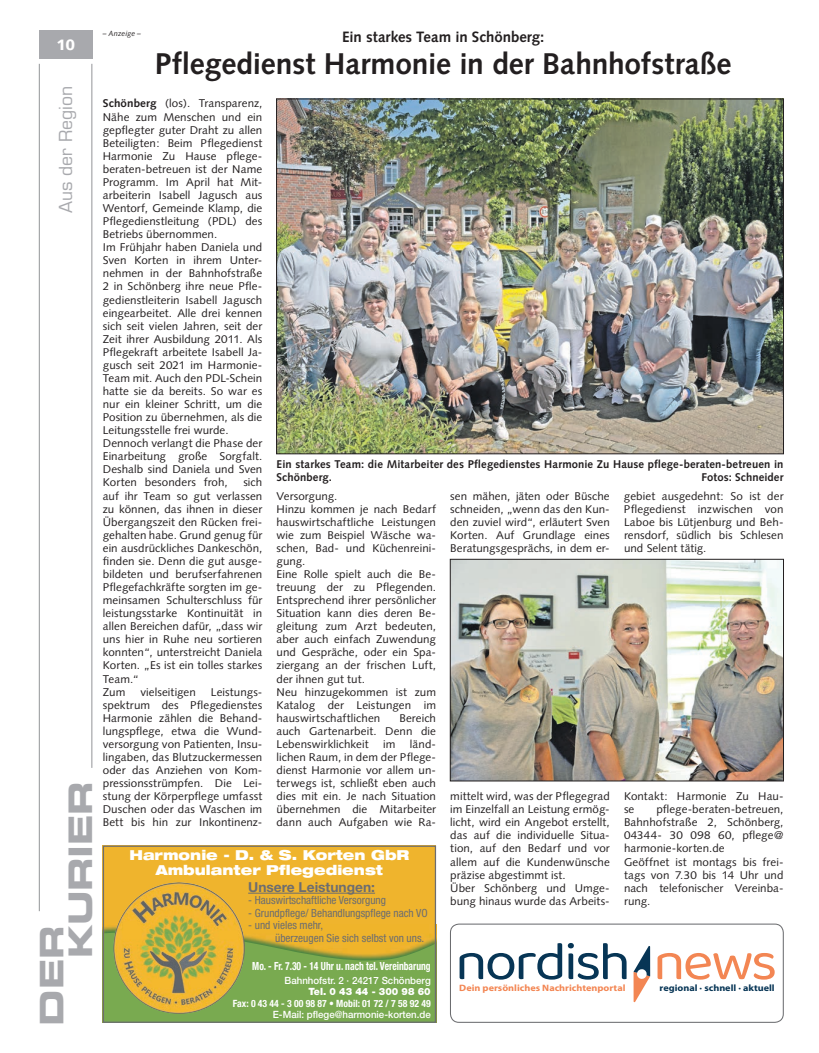
<style>
.page{position:relative;width:819px;height:1053px;background:#fff}
.page>*{position:absolute;margin:0;border:0;box-sizing:border-box;transform-origin:0 0}
.t1{font:32.5px/28.9px "Eurostile LT Std Bold Ex 2";letter-spacing:-.01em;color:#a8a9ad}
.t2{font:700 30px "Syntax LT Std";color:#231f20}
.t3{font:17.5px "Eurostile LT Std";letter-spacing:-.005em;color:#a8a9ad}
.t4{font:700 15px "Syntax LT Std";color:#231f20}
.t5{font:900 15px "Syntax LT Std";color:#fff}
.t6{font:900 expanded 13.75px/15px "Helvetica Neue";color:#fff;text-align:center}
.t7{font:700 13.75px "Helvetica Neue";color:#6c6d70}
.t8{font:11.25px/13.1px "Syntax";letter-spacing:.005em;color:#231f20}
.t9{font:condensed 11.25px/12.5px "Helvetica Neue";color:#6c6d70}
.t10{font:700 11.25px/12.5px "Syntax LT Std";letter-spacing:.01em;color:#231f20}
.t11{font:700 condensed 11.25px "Helvetica Neue";color:#fff;scale:.85 1}
.t12{font:500 10px/11.2px "Helvetica Neue";color:#fff;text-align:right}
.t13{font:700 9.25px "Myriad Pro";color:#f38653;scale:1.1 1}
.t14{font:700 9.25px "Myriad Pro";color:#073555;scale:1.1 1}
.t15{font:italic 7.5px "Syntax LT Std";letter-spacing:.01em;color:#231f20}
.s1{font-weight:700}
.s2{font-weight:900}
.s3{font-weight:700;font-stretch:condensed}
</style>
<div class="page">
<hr style="left:39px;top:64px;width:1px;height:847px;background:#939598">
<hr style="left:92px;top:64px;width:1px;height:703px;background:#939598">
<div style="left:39px;top:30px;width:53px;height:29px;background:#a8a9ad"></div>
<div style="left:103px;top:845px;width:333px;height:177px;background:#efb42d"></div>
<svg style="left:105px;top:930px;width:329px;height:90px"></svg>
<img style="left:113px;top:882px;width:132px;height:131px;border-radius:66px">
<div style="left:103px;top:845px;width:333px;height:177px;border:1px solid #6c6d70"></div>
<hr style="left:248px;top:892px;width:127px;height:1px;background:#6c6d70">
<img style="left:278px;top:101px;width:503px;height:351px">
<img style="left:452px;top:561px;width:329px;height:218px">
<div style="left:450px;top:559px;width:333px;height:222px;border:1px solid #231f20"></div>
<div style="left:450px;top:923px;width:333px;height:99px;border:1px solid #6c6d70;border-radius:9px"></div>
<svg style="left:459px;top:943px;width:167px;height:36px"></svg>
<svg style="left:657px;top:953px;width:117px;height:26px"></svg>
<svg style="left:633px;top:946px;width:17px;height:56px"></svg>
<p class="t5" style="left:56px;top:36px;width:20px">10</p>
<p class="t3" style="left:55px;top:213px;width:128px;rotate:-90deg">Aus der Region</p>
<p class="t1" style="left:37px;top:958px;width:179px;text-indent:-67px;rotate:-90deg">Der<br>Kurier</p>
<p class="t15" style="left:103px;top:29px;width:40px">– Anzeige –</p>
<p class="t4" style="left:342px;top:28px;width:204px">Ein starkes Team in Schönberg:</p>
<p class="t2" style="left:155px;top:47px;width:578px">Pflegedienst Harmonie in der Bahnhofstraße</p>
<p class="t8" style="left:103px;top:97px;width:161px"><span class="s1">Schönberg</span> (los). Transparenz,<br>Nähe zum Menschen und ein gepflegter guter Draht zu allen<br>Beteiligten: Beim Pflegedienst<br>Harmonie Zu Hause pflege&shy;beraten-betreuen ist der Name<br>Programm. Im April hat Mit&shy;arbeiterin Isabell Jagusch aus<br>Wentorf, Gemeinde Klamp, die<br>Pflegedienstleitung (PDL) des<br>Betriebs übernommen.<br>Im Frühjahr haben Daniela und<br>Sven Korten in ihrem Unter&shy;nehmen in der Bahnhofstraße<br>2 in Schönberg ihre neue Pfle&shy;gedienstleiterin Isabell Jagusch eingearbeitet. Alle drei kennen sich seit vielen Jahren, seit der<br>Zeit ihrer Ausbildung 2011. Als<br>Pflegekraft arbeitete Isabell Ja&shy;gusch seit 2021 im Harmonie-<br>Team mit. Auch den PDL-Schein hatte sie da bereits. So war es nur ein kleiner Schritt, um die<br>Position zu übernehmen, als die<br>Leitungsstelle frei wurde.<br>Dennoch verlangt die Phase der<br>Einarbeitung große Sorgfalt.<br>Deshalb sind Daniela und Sven<br>Korten besonders froh,</p>
<p class="t10" style="left:276px;top:458px;width:508px">Ein starkes Team: die Mitarbeiter des Pflegedienstes Harmonie Zu Hause pflege-beraten-betreuen in<br>Schönberg.</p>
<p class="t10" style="left:701px;top:471px;width:83px">Fotos: Schneider</p>
<p class="t8" style="left:103px;top:476px;width:161px;text-indent:140px">sich auf ihr Team so gut verlassen zu können, das ihnen in dieser<br>Übergangszeit den Rücken frei&shy;gehalten habe. Grund genug für ein ausdrückliches Dankeschön, finden sie. Denn die gut ausge&shy;bildeten und berufserfahrenen<br>Pflegefachkräfte sorgten im ge&shy;meinsamen Schulterschluss für leistungsstarke Kontinuität in allen Bereichen dafür, „dass wir uns hier in Ruhe neu sortieren konnten“, unterstreicht Daniela<br>Korten. „Es ist ein tolles starkes<br>Team.“<br>Zum</p>
<p class="t8" style="left:450px;top:489px;width:161px;text-align:justify">sen mähen, jäten oder Büsche schneiden, „wenn das den Kun&shy;den zuviel wird“, erläutert Sven Korten. Auf Grundlage eines Beratungsgesprächs, in dem er-</p>
<p class="t8" style="left:624px;top:489px;width:161px;text-align:justify">gebiet ausgedehnt: So ist der Pflegedienst inzwischen von Laboe bis Lütjenburg und Beh&shy;rensdorf, südlich bis Schlesen und Selent tätig.</p>
<p class="t8" style="left:276px;top:489px;width:161px">Versorgung.<br>Hinzu kommen je nach Bedarf hauswirtschaftliche Leistungen wie zum Beispiel Wäsche wa&shy;schen, Bad- und Küchenreini&shy;gung.<br>Eine Rolle spielt auch die Be&shy;treuung der zu Pflegenden.<br>Entsprechend ihrer persönlicher<br>Situation kann dies deren Be&shy;gleitung zum Arzt bedeuten, aber auch einfach Zuwendung und Gespräche, oder ein Spa&shy;ziergang an der frischen Luft, der ihnen gut tut.<br>Neu hinzugekommen ist zum<br>Katalog der Leistungen im hauswirtschaftlichen</p>
<p class="t8" style="left:140px;top:685px;width:57px">vielseitigen</p>
<p class="t8" style="left:103px;top:685px;width:161px;text-align:justify;text-indent:108px">Leistungs&shy;spektrum des Pflegedienstes Harmonie zählen die Behand&shy;lungspflege, etwa die Wund&shy;versorgung von Patienten, Insu&shy;lingaben, das Blutzuckermessen oder das Anziehen von Kom&shy;pressionsstrümpfen. Die Lei&shy;stung der Körperpflege umfasst Duschen oder das Waschen im Bett bis hin zur Inkontinenz-</p>
<p class="t8" style="left:276px;top:711px;width:161px;text-align:justify;text-indent:123px">Bereich auch Gartenarbeit. Denn die Lebenswirklichkeit</p>
<p class="t8" style="left:276px;top:737px;width:161px;text-align:justify;text-indent:133px">länd&shy;lichen Raum, in dem der Pflege&shy;dienst Harmonie vor allem un&shy;terwegs ist, schließt eben auch dies mit ein. Je nach Situation übernehmen die Mitarbeiter dann auch Aufgaben wie Ra-</p>
<p class="t8" style="left:383px;top:737px;width:14px">im</p>
<p class="t8" style="left:450px;top:789px;width:161px">mittelt wird, was der Pflegegrad im Einzelfall an Leistung ermög&shy;licht, wird ein Angebot erstellt, das auf die individuelle Situa&shy;tion, auf den Bedarf und vor allem auf die Kundenwünsche präzise abgestimmt ist.<br>Über Schönberg und Umge&shy;bung hinaus wurde das Arbeits-</p>
<p class="t8" style="left:624px;top:789px;width:161px">Kontakt: Harmonie Zu Hau&shy;se</p>
<p class="t8" style="left:624px;top:802px;width:161px;text-indent:32px">pflege-beraten-betreuen,<br>Bahnhofstraße 2, Schönberg,<br>04344- 30 098 60, pflege@ harmonie-korten.de<br>Geöffnet ist montags bis frei&shy;tags von 7.30 bis 14 Uhr und nach telefonischer Vereinba&shy;rung.</p>
<p class="t6" style="left:129px;top:847px;width:281px">Harmonie - D. &amp; S. Korten GbR<br>Ambulanter Pflegedienst</p>
<p class="t7" style="left:248px;top:878px;width:128px">Unsere Leistungen:</p>
<p class="t9" style="left:248px;top:893px;width:139px">- Hauswirtschaftliche Versorgung</p>
<p class="t9" style="left:248px;top:906px;width:181px">- Grundpflege/ Behandlungspflege nach VO</p>
<p class="t9" style="left:275px;top:918px;width:151px;text-indent:-27px">- und vieles mehr,<br>überzeugen Sie sich selbst von uns.</p>
<p class="t11" style="left:252px;top:958px;width:211px">Mo. - Fr. 7.30 - 14 Uhr u. nach tel. Vereinbarung</p>
<p class="t12" style="left:233px;top:974px;width:199px">Bahnhofstr. 2 · 24217 Schönberg<br><span class="s2">Tel. 0 43 44 - 300 98 60<br></span><span class="s3">Fax: 0 43 44 - 3 00 98 87 • Mobil: 01 72 / 7 58 92 49<br></span>E-Mail: pflege@harmonie-korten.de</p>
<p class="t13" style="left:459px;top:982px;width:153px">Dein persönliches Nachrichtenportal</p>
<p class="t14" style="left:659px;top:982px;width:106px">regional · schnell · aktuell</p>
</div>
